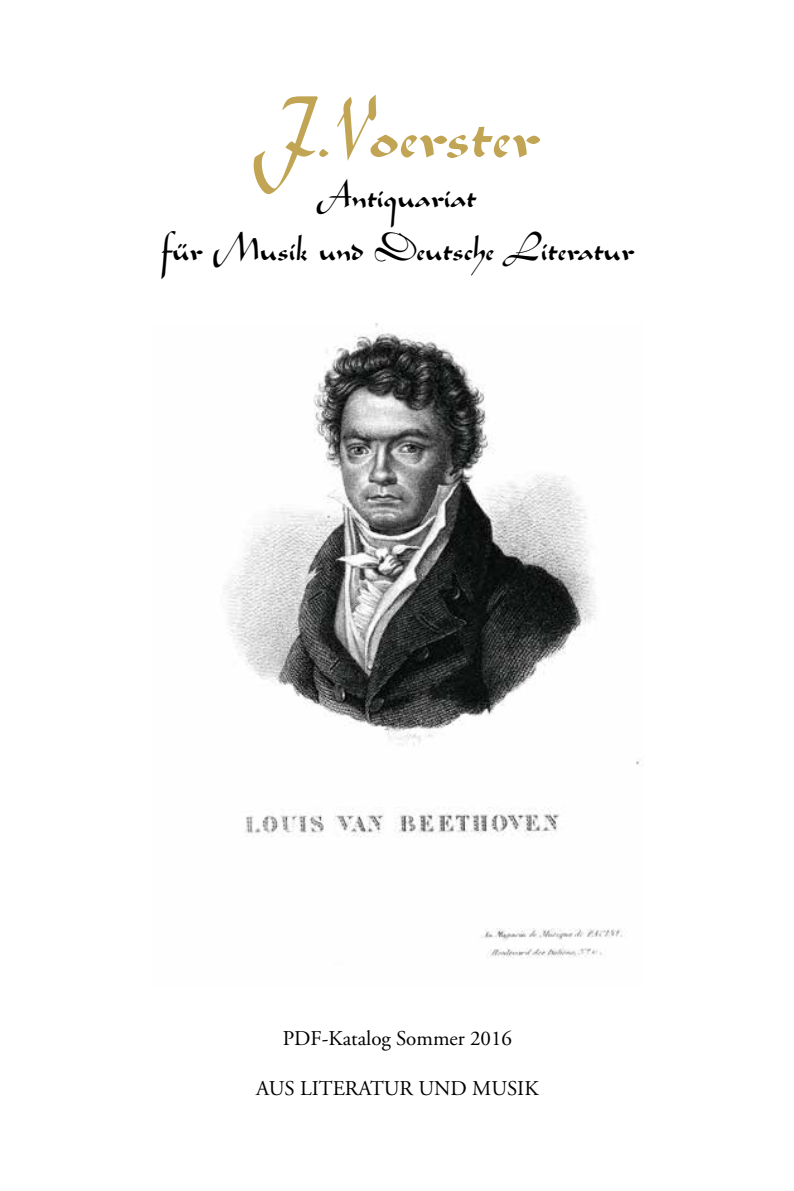
<style>
.page{position:relative;width:794px;height:1191px;background:#fff}
.page>*{position:absolute;margin:0;border:0;box-sizing:border-box;transform-origin:0 0}
.t1{font:84px "Legende";color:#c1a555}
.t2{font:38.5px/52.5px "Legende";color:#000;text-align:center}
.t3{font:21px "Adobe Garamond Pro";color:#000}
</style>
<div class="page">
<img style="left:223px;top:324px;width:417px;height:634px">
<h1 class="t1" style="left:256px;top:79px;width:283px">J.Voerster</h1>
<h2 class="t2" style="left:161px;top:167px;width:474px">Antiquariat<br>für Musik und Deutsche Literatur</h2>
<p class="t3" style="left:283px;top:1025px;width:231px">PDF-Katalog Sommer 2016</p>
<p class="t3" style="left:256px;top:1076px;width:284px">AUS LITERATUR UND MUSIK</p>
</div>
